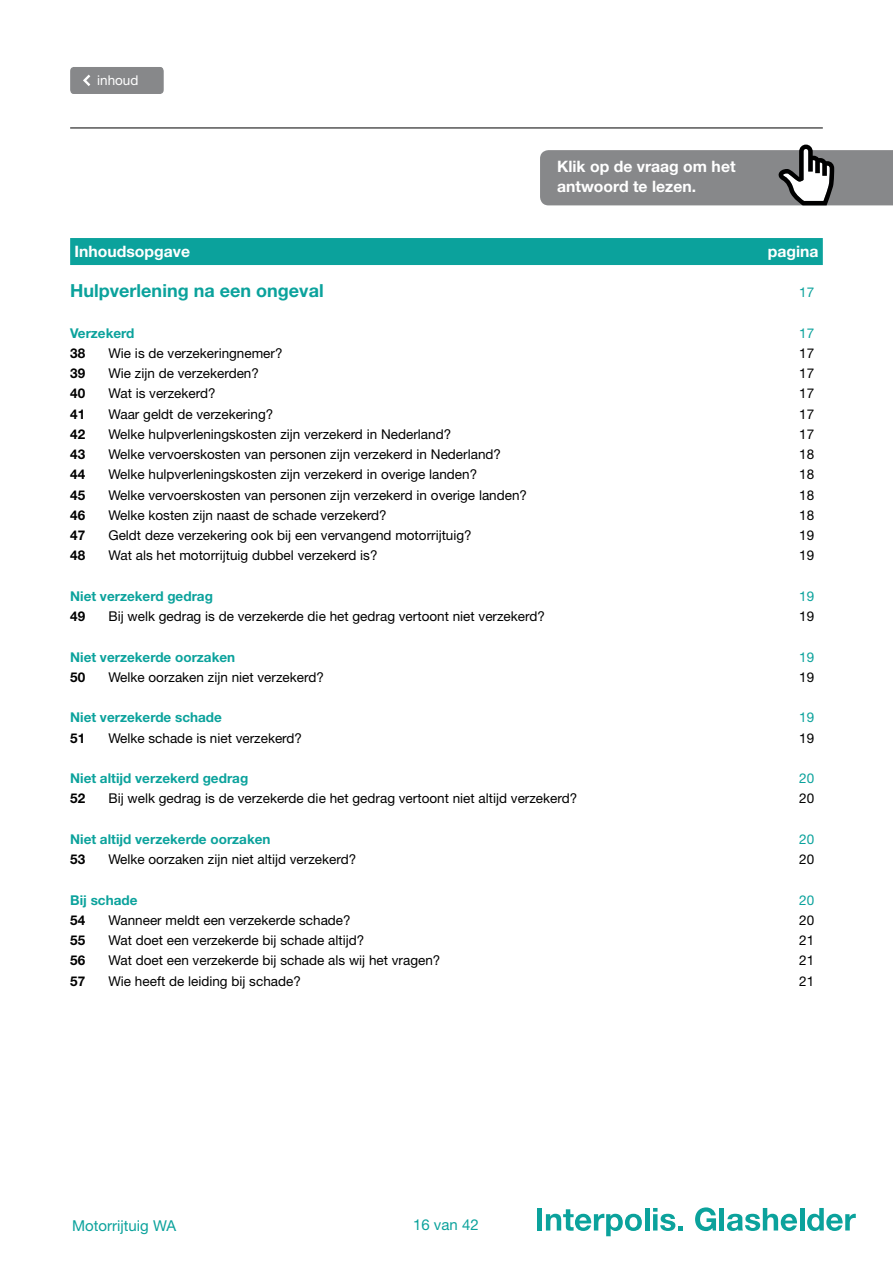
<style>
.page{position:relative;width:893px;height:1263px;background:#fff}
.page>*{position:absolute;margin:0;border:0;box-sizing:border-box;transform-origin:0 0}
.t1{font:700 18px "Helvetica Neue LT Std";color:#0ba29c}
.t2{font:700 15.75px/20.2px "Helvetica Neue LT Std";color:#fff}
.t3{font:15px "Helvetica Neue LT Std";color:#0ba29c}
.t4{font:13.5px "Helvetica Neue LT Std";color:#000}
.t5{font:700 13.5px "Helvetica Neue LT Std";color:#0ba29c}
.t6{font:700 13.5px "Helvetica Neue LT Std";color:#000}
.t7{font:13.5px "Helvetica Neue LT Std";color:#0ba29c}
.t8{font:13.5px "Helvetica Neue LT Std";color:#fff}
</style>
<div class="page">
<hr style="left:70px;top:128px;width:753px;height:1px;background:#000">
<div style="left:537px;top:1208px;width:5px;height:22px;background:#0ba29c"></div>
<svg style="left:546px;top:1209px;width:96px;height:27px"></svg>
<hr style="left:645px;top:1208px;width:4px;height:22px;background:#0ba29c">
<svg style="left:653px;top:1208px;width:30px;height:23px"></svg>
<svg style="left:695px;top:1207px;width:21px;height:24px"></svg>
<hr style="left:720px;top:1208px;width:4px;height:22px;background:#0ba29c">
<svg style="left:727px;top:1208px;width:70px;height:23px"></svg>
<hr style="left:800px;top:1208px;width:4px;height:22px;background:#0ba29c">
<svg style="left:807px;top:1208px;width:49px;height:23px"></svg>
<div style="left:70px;top:67px;width:94px;height:27px;background:#87888a"></div>
<svg style="left:540px;top:145px;width:353px;height:60px;background:#909193"></svg>
<div style="left:70px;top:238px;width:753px;height:27px;background:#0ba29c"></div>
<p class="t8" style="left:97px;top:72px;width:43px">inhoud</p>
<p class="t2" style="left:557px;top:156px;width:180px">Klik op de vraag om het antwoord te lezen.</p>
<p class="t2" style="left:74px;top:240px;width:117px">Inhoudsopgave</p>
<p class="t2" style="left:768px;top:240px;width:52px">pagina</p>
<h1 class="t1" style="left:70px;top:279px;width:255px">Hulpverlening na een ongeval</h1>
<p class="t7" style="left:799px;top:284px;width:17px">17</p>
<p class="t5" style="left:70px;top:324px;width:66px">Verzekerd</p>
<p class="t7" style="left:799px;top:325px;width:17px">17</p>
<p class="t6" style="left:70px;top:345px;width:17px">38</p>
<p class="t4" style="left:108px;top:345px;width:176px">Wie is de verzekeringnemer?</p>
<p class="t4" style="left:799px;top:345px;width:17px">17</p>
<p class="t6" style="left:70px;top:365px;width:17px">39</p>
<p class="t4" style="left:108px;top:365px;width:152px">Wie zijn de verzekerden?</p>
<p class="t4" style="left:799px;top:365px;width:17px">17</p>
<p class="t6" style="left:70px;top:385px;width:17px">40</p>
<p class="t4" style="left:108px;top:385px;width:109px">Wat is verzekerd?</p>
<p class="t4" style="left:799px;top:385px;width:17px">17</p>
<p class="t6" style="left:70px;top:405px;width:17px">41</p>
<p class="t4" style="left:108px;top:406px;width:166px">Waar geldt de verzekering?</p>
<p class="t4" style="left:799px;top:406px;width:17px">17</p>
<p class="t6" style="left:70px;top:426px;width:17px">42</p>
<p class="t4" style="left:108px;top:426px;width:344px">Welke hulpverleningskosten zijn verzekerd in Nederland?</p>
<p class="t4" style="left:799px;top:426px;width:17px">17</p>
<p class="t6" style="left:70px;top:446px;width:17px">43</p>
<p class="t4" style="left:108px;top:446px;width:394px">Welke vervoerskosten van personen zijn verzekerd in Nederland?</p>
<p class="t4" style="left:799px;top:446px;width:17px">18</p>
<p class="t6" style="left:70px;top:466px;width:17px">44</p>
<p class="t4" style="left:108px;top:466px;width:370px">Welke hulpverleningskosten zijn verzekerd in overige landen?</p>
<p class="t4" style="left:799px;top:466px;width:17px">18</p>
<p class="t6" style="left:70px;top:486px;width:17px">45</p>
<p class="t4" style="left:108px;top:487px;width:420px">Welke vervoerskosten van personen zijn verzekerd in overige landen?</p>
<p class="t4" style="left:799px;top:487px;width:17px">18</p>
<p class="t6" style="left:70px;top:507px;width:17px">46</p>
<p class="t4" style="left:108px;top:507px;width:280px">Welke kosten zijn naast de schade verzekerd?</p>
<p class="t4" style="left:799px;top:507px;width:17px">18</p>
<p class="t6" style="left:70px;top:527px;width:17px">47</p>
<p class="t4" style="left:108px;top:527px;width:365px">Geldt deze verzekering ook bij een vervangend motorrijtuig?</p>
<p class="t4" style="left:799px;top:527px;width:17px">19</p>
<p class="t6" style="left:70px;top:547px;width:17px">48</p>
<p class="t4" style="left:108px;top:547px;width:271px">Wat als het motorrijtuig dubbel verzekerd is?</p>
<p class="t4" style="left:799px;top:547px;width:17px">19</p>
<p class="t5" style="left:70px;top:588px;width:144px">Niet verzekerd gedrag</p>
<p class="t7" style="left:799px;top:588px;width:17px">19</p>
<p class="t6" style="left:70px;top:608px;width:17px">49</p>
<p class="t4" style="left:108px;top:608px;width:438px">Bij welk gedrag is de verzekerde die het gedrag vertoont niet verzekerd?</p>
<p class="t4" style="left:799px;top:608px;width:17px">19</p>
<p class="t5" style="left:70px;top:648px;width:167px">Niet verzekerde oorzaken</p>
<p class="t7" style="left:799px;top:649px;width:17px">19</p>
<p class="t6" style="left:70px;top:669px;width:17px">50</p>
<p class="t4" style="left:108px;top:669px;width:217px">Welke oorzaken zijn niet verzekerd?</p>
<p class="t4" style="left:799px;top:669px;width:17px">19</p>
<p class="t5" style="left:70px;top:709px;width:153px">Niet verzekerde schade</p>
<p class="t7" style="left:799px;top:709px;width:17px">19</p>
<p class="t6" style="left:70px;top:729px;width:17px">51</p>
<p class="t4" style="left:108px;top:730px;width:195px">Welke schade is niet verzekerd?</p>
<p class="t4" style="left:799px;top:730px;width:17px">19</p>
<p class="t5" style="left:70px;top:770px;width:180px">Niet altijd verzekerd gedrag</p>
<p class="t7" style="left:799px;top:770px;width:17px">20</p>
<p class="t6" style="left:70px;top:790px;width:17px">52</p>
<p class="t4" style="left:108px;top:790px;width:470px">Bij welk gedrag is de verzekerde die het gedrag vertoont niet altijd verzekerd?</p>
<p class="t4" style="left:799px;top:790px;width:17px">20</p>
<p class="t5" style="left:70px;top:831px;width:202px">Niet altijd verzekerde oorzaken</p>
<p class="t7" style="left:799px;top:831px;width:17px">20</p>
<p class="t6" style="left:70px;top:851px;width:17px">53</p>
<p class="t4" style="left:108px;top:851px;width:249px">Welke oorzaken zijn niet altijd verzekerd?</p>
<p class="t4" style="left:799px;top:851px;width:17px">20</p>
<p class="t5" style="left:70px;top:891px;width:69px">Bij schade</p>
<p class="t7" style="left:799px;top:892px;width:17px">20</p>
<p class="t6" style="left:70px;top:912px;width:17px">54</p>
<p class="t4" style="left:108px;top:912px;width:244px">Wanneer meldt een verzekerde schade?</p>
<p class="t4" style="left:799px;top:912px;width:17px">20</p>
<p class="t6" style="left:70px;top:932px;width:17px">55</p>
<p class="t4" style="left:108px;top:932px;width:257px">Wat doet een verzekerde bij schade altijd?</p>
<p class="t4" style="left:799px;top:932px;width:17px">21</p>
<p class="t6" style="left:70px;top:952px;width:17px">56</p>
<p class="t4" style="left:108px;top:952px;width:333px">Wat doet een verzekerde bij schade als wij het vragen?</p>
<p class="t4" style="left:799px;top:952px;width:17px">21</p>
<p class="t6" style="left:70px;top:972px;width:17px">57</p>
<p class="t4" style="left:108px;top:973px;width:194px">Wie heeft de leiding bij schade?</p>
<p class="t4" style="left:799px;top:973px;width:17px">21</p>
<p class="t3" style="left:72px;top:1216px;width:106px">Motorrijtuig WA</p>
<p class="t3" style="left:413px;top:1216px;width:67px">16 van 42</p>
</div>
